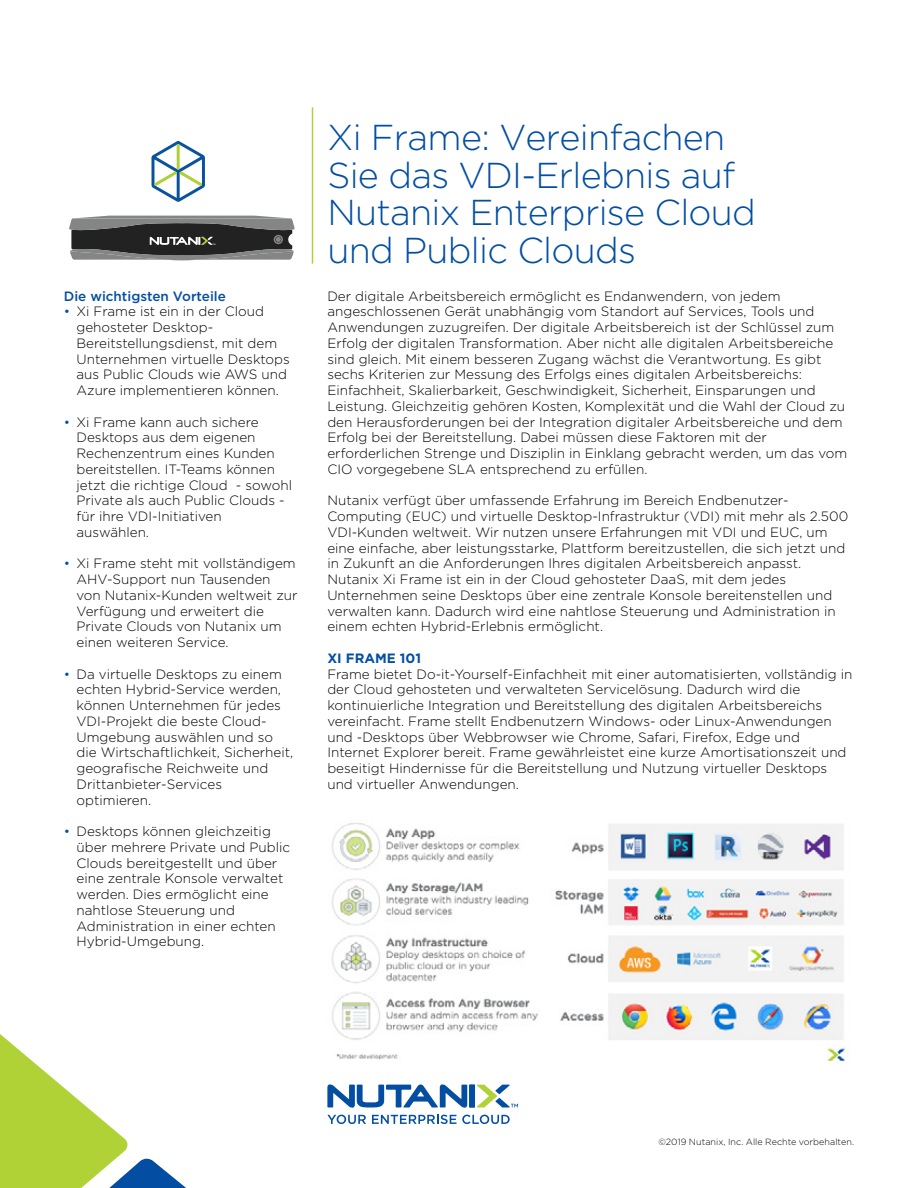
<style>
.page{position:relative;width:918px;height:1188px;background:#fff}
.page>*{position:absolute;margin:0;border:0;box-sizing:border-box;transform-origin:0 0}
.t1{font:300 36px/37.5px "Gotham";letter-spacing:-.02em;color:#034ea2}
.t2{font:300 13.5px/15.8px "Gotham";color:#000}
.t3{font:500 13.5px "Gotham";color:#034ea2}
.t4{font:700 13.5px "Gotham";color:#034ea2}
.t5{font:300 9px "Gotham";letter-spacing:.005em;color:#000}
.s1{color:#034ea2}
</style>
<div class="page">
<svg style="left:477px;top:1085px;width:41px;height:22px"></svg>
<div style="left:469px;top:1085px;width:6px;height:22px;background:#034ea2"></div>
<svg style="left:327px;top:1084px;width:140px;height:24px"></svg>
<svg style="left:327px;top:1115px;width:39px;height:9px"></svg>
<svg style="left:372px;top:1115px;width:138px;height:9px"></svg>
<svg style="left:0;top:1034px;width:186px;height:154px"></svg>
<hr style="left:312px;top:107px;width:1px;height:157px;background:#b0d236">
<svg style="left:69px;top:216px;width:226px;height:44px;background:#585958"></svg>
<svg style="left:151px;top:141px;width:54px;height:61px"></svg>
<img style="left:331px;top:823px;width:515px;height:239px">
<p class="t3" style="left:64px;top:287px;width:164px">Die wichtigsten Vorteile</p>
<p class="t2" style="left:77px;top:303px;width:215px;text-indent:-13px"><span class="s1">•</span> Xi Frame ist ein in der Cloud gehosteter Desktop-<br>Bereitstellungsdienst, mit dem<br>Unternehmen virtuelle Desktops aus Public Clouds wie AWS und<br>Azure implementieren können.</p>
<p class="t2" style="left:77px;top:414px;width:217px;text-indent:-13px"><span class="s1">•</span> Xi Frame kann auch sichere<br>Desktops aus dem eigenen<br>Rechenzentrum eines Kunden bereitstellen. IT-Teams können jetzt die richtige Cloud - sowohl<br>Private als auch Public Clouds - für ihre VDI-Initiativen auswählen.</p>
<p class="t2" style="left:77px;top:555px;width:223px;text-indent:-13px"><span class="s1">•</span> Xi Frame steht mit vollständigem<br>AHV-Support nun Tausenden von Nutanix-Kunden weltweit zur<br>Verfügung und erweitert die<br>Private Clouds von Nutanix um einen weiteren Service.</p>
<p class="t2" style="left:77px;top:666px;width:218px;text-indent:-13px"><span class="s1">•</span> Da virtuelle Desktops zu einem echten Hybrid-Service werden, können Unternehmen für jedes<br>VDI-Projekt die beste Cloud-<br>Umgebung auswählen und so die Wirtschaftlichkeit, Sicherheit, geografische Reichweite und<br>Drittanbieter-Services optimieren.</p>
<p class="t2" style="left:77px;top:823px;width:215px;text-indent:-13px"><span class="s1">•</span> Desktops können gleichzeitig über mehrere Private und Public<br>Clouds bereitgestellt und über eine zentrale Konsole verwaltet werden. Dies ermöglicht eine nahtlose Steuerung und<br>Administration in einer echten<br>Hybrid-Umgebung.</p>
<h1 class="t1" style="left:327px;top:118px;width:430px">Xi Frame: Vereinfachen<br>Sie das VDI-Erlebnis auf<br>Nutanix Enterprise Cloud und Public Clouds</h1>
<p class="t2" style="left:327px;top:288px;width:521px">Der digitale Arbeitsbereich ermöglicht es Endanwendern, von jedem angeschlossenen Gerät unabhängig vom Standort auf Services, Tools und Anwendungen zuzugreifen. Der digitale Arbeitsbereich ist der Schlüssel zum Erfolg der digitalen Transformation. Aber nicht alle digitalen Arbeitsbereiche sind gleich. Mit einem besseren Zugang wächst die Verantwortung. Es gibt sechs Kriterien zur Messung des Erfolgs eines digitalen Arbeitsbereichs:<br>Einfachheit, Skalierbarkeit, Geschwindigkeit, Sicherheit, Einsparungen und Leistung. Gleichzeitig gehören Kosten, Komplexität und die Wahl der Cloud zu den Herausforderungen bei der Integration digitaler Arbeitsbereiche und dem Erfolg bei der Bereitstellung. Dabei müssen diese Faktoren mit der erforderlichen Strenge und Disziplin in Einklang gebracht werden, um das vom CIO vorgegebene SLA entsprechend zu erfüllen.</p>
<p class="t2" style="left:327px;top:492px;width:522px">Nutanix verfügt über umfassende Erfahrung im Bereich Endbenutzer-Computing (EUC) und virtuelle Desktop-Infrastruktur (VDI) mit mehr als 2.500<br>VDI-Kunden weltweit. Wir nutzen unsere Erfahrungen mit VDI und EUC, um eine einfache, aber leistungsstarke, Plattform bereitzustellen, die sich jetzt und in Zukunft an die Anforderungen Ihres digitalen Arbeitsbereich anpasst.<br>Nutanix Xi Frame ist ein in der Cloud gehosteter DaaS, mit dem jedes Unternehmen seine Desktops über eine zentrale Konsole bereitenstellen und verwalten kann. Dadurch wird eine nahtlose Steuerung und Administration in einem echten Hybrid-Erlebnis ermöglicht.</p>
<p class="t4" style="left:327px;top:649px;width:95px">XI FRAME 101</p>
<p class="t2" style="left:327px;top:666px;width:527px">Frame bietet Do-it-Yourself-Einfachheit mit einer automatisierten, vollständig in der Cloud gehosteten und verwalteten Servicelösung. Dadurch wird die kontinuierliche Integration und Bereitstellung des digitalen Arbeitsbereichs vereinfacht. Frame stellt Endbenutzern Windows- oder Linux-Anwendungen und -Desktops über Webbrowser wie Chrome, Safari, Firefox, Edge und Internet Explorer bereit. Frame gewährleistet eine kurze Amortisationszeit und beseitigt Hindernisse für die Bereitstellung und Nutzung virtueller Desktops und virtueller Anwendungen.</p>
<p class="t5" style="left:658px;top:1137px;width:197px">©2019 Nutanix, Inc. Alle Rechte vorbehalten.</p>
</div>
